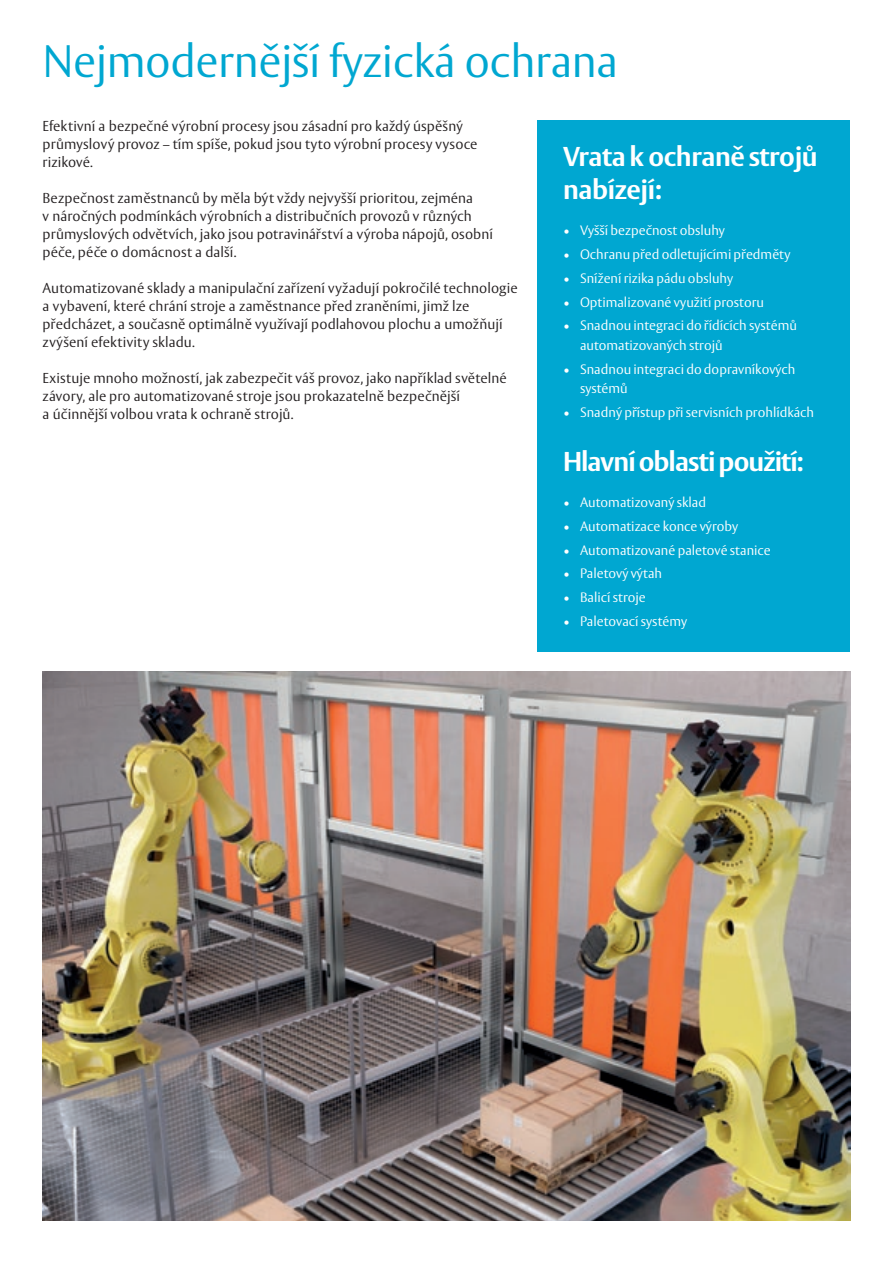
<style>
.page{position:relative;width:893px;height:1263px;background:#fff}
.page>*{position:absolute;margin:0;border:0;box-sizing:border-box;transform-origin:0 0}
.t1{font:300 45px "ASSA Vesta";letter-spacing:-.01em;color:#00a7d1}
.t2{font:700 27px/32.4px "ASSA Vesta";letter-spacing:-.015em;color:#fff}
.t3{font:700 27px "ASSA Vesta";letter-spacing:-.035em;color:#fff}
.t4{font:300 14.25px/18px "ASSA Vesta";letter-spacing:.005em;color:#231f20}
.t5{font:300 13.5px/19.5px "ASSA Vesta";color:#fff}
</style>
<div class="page">
<img style="left:43px;top:672px;width:807px;height:548px">
<div style="left:537px;top:120px;width:313px;height:531px;background:#00a7d1"></div>
<h1 class="t1" style="left:43px;top:35px;width:577px">Nejmodernější fyzická ochrana</h1>
<p class="t4" style="left:43px;top:118px;width:437px">Efektivní a bezpečné výrobní procesy jsou zásadní pro každý úspěšný průmyslový provoz – tím spíše, pokud jsou tyto výrobní procesy vysoce rizikové.</p>
<p class="t4" style="left:43px;top:190px;width:452px">Bezpečnost zaměstnanců by měla být vždy nejvyšší prioritou, zejména<br>v náročných podmínkách výrobních a distribučních provozů v různých průmyslových odvětvích, jako jsou potravinářství a výroba nápojů, osobní péče, péče o domácnost a další.</p>
<p class="t4" style="left:43px;top:280px;width:477px">Automatizované sklady a manipulační zařízení vyžadují pokročilé technologie a vybavení, které chrání stroje a zaměstnance před zraněními, jimž lze předcházet, a současně optimálně využívají podlahovou plochu a umožňují zvýšení efektivity skladu.</p>
<p class="t4" style="left:43px;top:370px;width:466px">Existuje mnoho možností, jak zabezpečit váš provoz, jako například světelné závory, ale pro automatizované stroje jsou prokazatelně bezpečnější<br>a účinnější volbou vrata k ochraně strojů.</p>
<h2 class="t2" style="left:563px;top:142px;width:256px">Vrata k ochraně strojů nabízejí:</h2>
<p class="t5" style="left:563px;top:221px;width:164px">• Vyšší bezpečnost obsluhy</p>
<p class="t5" style="left:563px;top:245px;width:229px">• Ochranu před odletujícími předměty</p>
<p class="t5" style="left:563px;top:269px;width:172px">• Snížení rizika pádu obsluhy</p>
<p class="t5" style="left:563px;top:293px;width:203px">• Optimalizované využití prostoru</p>
<p class="t5" style="left:580px;top:316px;width:218px;text-indent:-17px">• Snadnou integraci do řídících systémů automatizovaných strojů</p>
<p class="t5" style="left:580px;top:360px;width:217px;text-indent:-17px">• Snadnou integraci do dopravníkových systémů</p>
<p class="t5" style="left:563px;top:403px;width:253px">• Snadný přístup při servisních prohlídkách</p>
<h2 class="t3" style="left:563px;top:444px;width:242px">Hlavní oblasti použití:</h2>
<p class="t5" style="left:563px;top:493px;width:145px">• Automatizovaný sklad</p>
<p class="t5" style="left:563px;top:517px;width:177px">• Automatizace konce výroby</p>
<p class="t5" style="left:563px;top:541px;width:209px">• Automatizované paletové stanice</p>
<p class="t5" style="left:563px;top:565px;width:101px">• Paletový výtah</p>
<p class="t5" style="left:563px;top:588px;width:84px">• Balicí stroje</p>
<p class="t5" style="left:563px;top:612px;width:126px">• Paletovací systémy</p>
</div>
